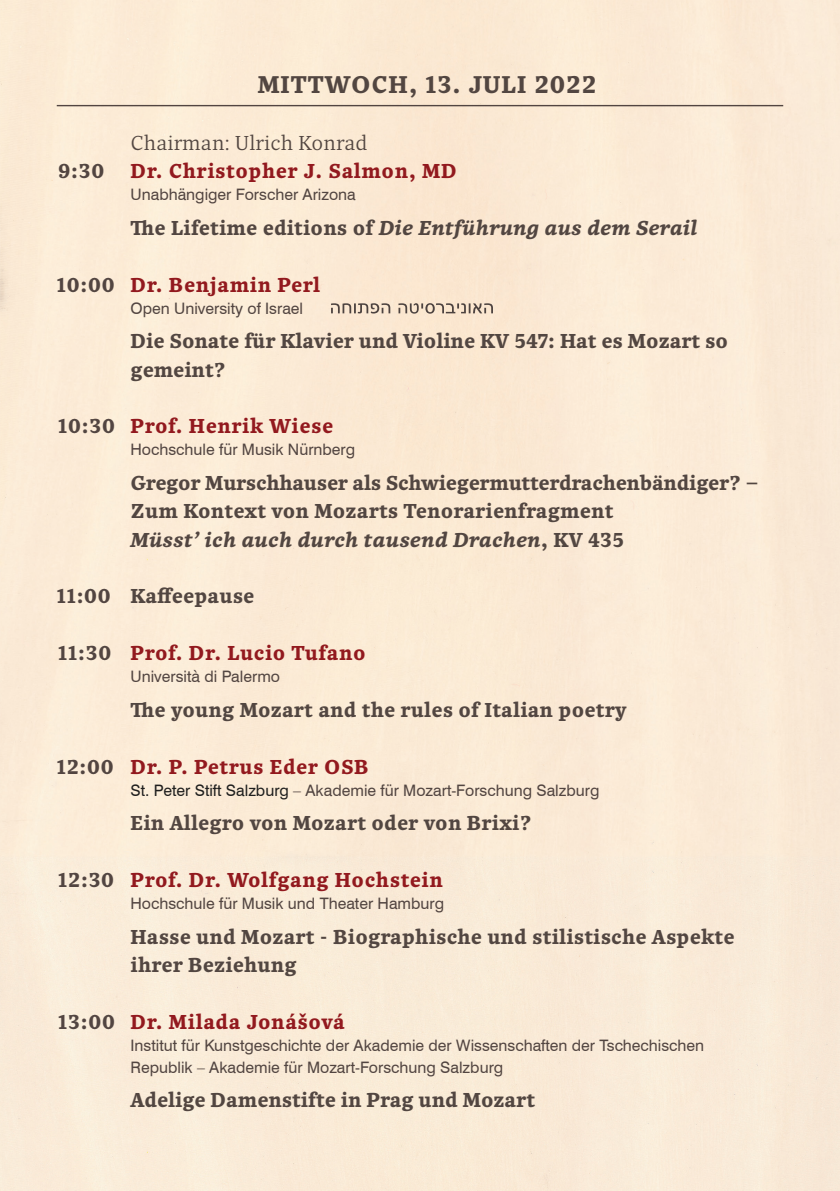
<style>
.page{position:relative;width:840px;height:1191px;background:#fff}
.page>*{position:absolute;margin:0;border:0;box-sizing:border-box;transform-origin:0 0}
.den{font:700 24px "Quercus 10";letter-spacing:.04em;color:#524641}
.náze_programu{font:700 20px/28.4px "Quercus 10";letter-spacing:.01em;color:#524641}
.Body_Text{font:700 20px "Quercus 10";letter-spacing:.03em;color:#92191e}
.náze_programu-2{font:italic 700 20px "Quercus 10";letter-spacing:.01em;color:#524641}
.náze_programu-3{font:700 20px "Quercus 10";letter-spacing:-.01em;color:#524641}
.casy{font:700 20px "Quercus 10";letter-spacing:.04em;color:#524541}
.CHAIRMAN{font:20px "Quercus 10";letter-spacing:.01em;color:#524641}
.náze_programu-4{font:700 20px "Quercus 10";letter-spacing:.03em;color:#92191e}
.Instituce{font:15.8px/22px "Swiss 721 BT";color:#524541}
.s1{font-style:normal}
.s2{color:#1f1f1e}
</style>
<div class="page">
<div style="left:0;top:0;width:839px;height:1191px;background:#fbebd6"></div>
<hr style="left:57px;top:105px;width:725px;height:1px;background:#524541">
<svg style="left:331px;top:303px;width:161px;height:11px;background:#c5b4a3"></svg>
<p class="casy" style="left:58px;top:157px;width:48px">9:30</p>
<p class="casy" style="left:57px;top:271px;width:59px">10:00</p>
<p class="casy" style="left:58px;top:412px;width:58px">10:30</p>
<p class="casy" style="left:57px;top:582px;width:56px">11:00</p>
<p class="casy" style="left:58px;top:639px;width:55px">11:30</p>
<p class="casy" style="left:57px;top:753px;width:58px">12:00</p>
<p class="casy" style="left:58px;top:866px;width:57px">12:30</p>
<p class="casy" style="left:58px;top:1008px;width:58px">13:00</p>
<p class="den" style="left:257px;top:68px;width:340px">MITTWOCH, 13. JULI 2022</p>
<p class="CHAIRMAN" style="left:130px;top:129px;width:238px">Chairman: Ulrich Konrad</p>
<p class="Body_Text" style="left:130px;top:157px;width:327px">Dr. Christopher J. Salmon, MD</p>
<p class="Instituce" style="left:130px;top:183px;width:227px">Unabhängiger Forscher Arizona</p>
<p class="náze_programu-2" style="left:130px;top:214px;width:568px"><span class="s1">The Lifetime editions of</span> Die Entführung aus dem Serail</p>
<p class="Body_Text" style="left:130px;top:271px;width:191px">Dr. Benjamin Perl</p>
<p class="Instituce" style="left:130px;top:296px;width:174px">Open University of Israel</p>
<p class="náze_programu" style="left:130px;top:328px;width:598px">Die Sonate für Klavier und Violine KV 547: Hat es Mozart so gemeint?</p>
<p class="Body_Text" style="left:130px;top:412px;width:204px">Prof. Henrik Wiese</p>
<p class="Instituce" style="left:130px;top:438px;width:226px">Hochschule für Musik Nürnberg</p>
<p class="náze_programu-3" style="left:130px;top:469px;width:629px">Gregor Murschhauser als Schwiegermutterdrachenbändiger? –</p>
<p class="náze_programu" style="left:130px;top:498px;width:484px">Zum Kontext von Mozarts Tenorarienfragment</p>
<p class="náze_programu-2" style="left:130px;top:526px;width:494px">Müsst’ ich auch durch tausend Drachen<span class="s1">, KV 435</span></p>
<p class="náze_programu" style="left:130px;top:583px;width:125px">Kaffeepause</p>
<p class="náze_programu-4" style="left:130px;top:639px;width:236px">Prof. Dr. Lucio Tufano</p>
<p class="Instituce" style="left:130px;top:665px;width:151px">Università di Palermo</p>
<p class="náze_programu" style="left:130px;top:696px;width:497px">The young Mozart and the rules of Italian poetry</p>
<p class="Body_Text" style="left:130px;top:753px;width:239px">Dr. P. Petrus Eder OSB</p>
<p class="Instituce" style="left:130px;top:778px;width:470px"><span class="s2">St. Peter Stift Salzburg</span> – Akademie für Mozart-Forschung Salzburg</p>
<p class="náze_programu" style="left:130px;top:809px;width:402px">Ein Allegro von Mozart oder von Brixi?</p>
<p class="Body_Text" style="left:130px;top:866px;width:314px">Prof. Dr. Wolfgang Hochstein</p>
<p class="Instituce" style="left:130px;top:891px;width:315px">Hochschule für Musik und Theater Hamburg</p>
<p class="náze_programu" style="left:130px;top:923px;width:605px">Hasse und Mozart - Biographische und stilistische Aspekte ihrer Beziehung</p>
<p class="Body_Text" style="left:130px;top:1008px;width:216px">Dr. Milada Jonášová</p>
<p class="Instituce" style="left:130px;top:1033px;width:575px">Institut für Kunstgeschichte der Akademie der Wissenschaften der Tschechischen<br>Republik – Akademie für Mozart-Forschung Salzburg</p>
<p class="náze_programu" style="left:130px;top:1086px;width:406px">Adelige Damenstifte in Prag und Mozart</p>
</div>
